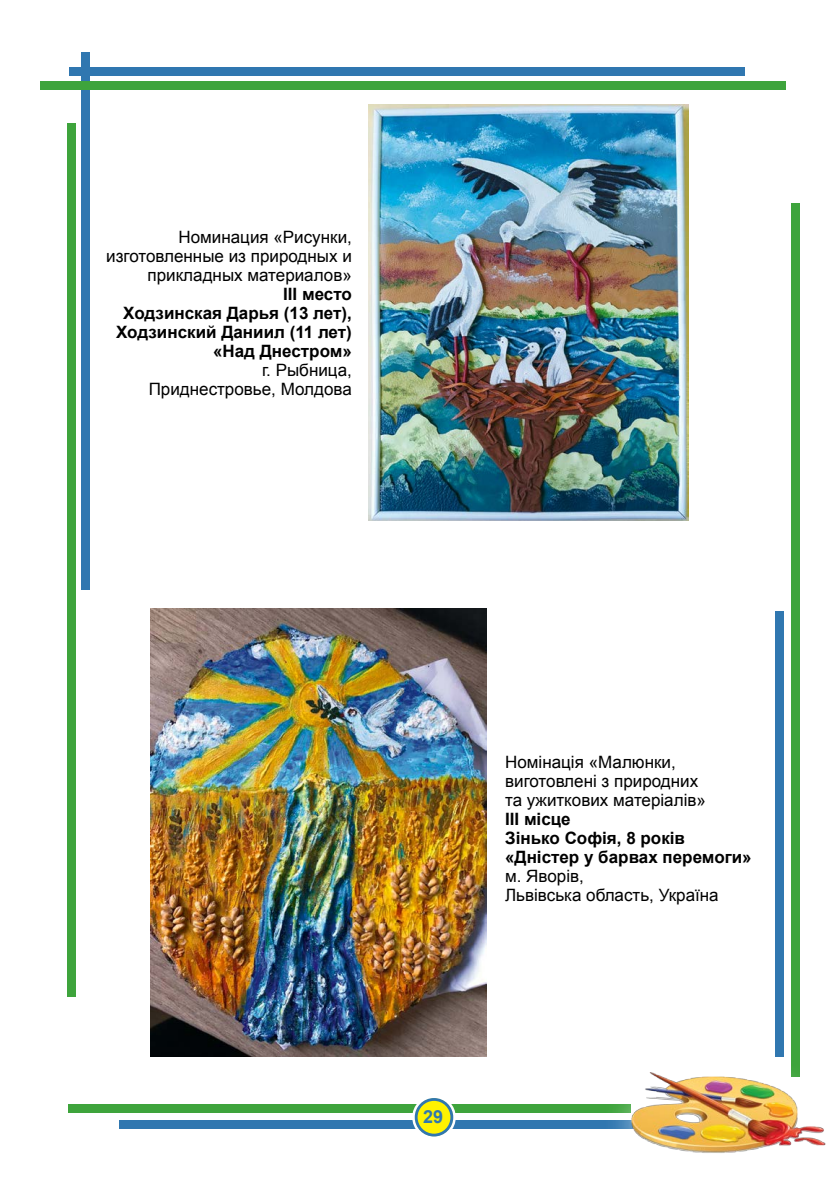
<style>
.page{position:relative;width:840px;height:1191px;background:#fff}
.page>*{position:absolute;margin:0;border:0;box-sizing:border-box;transform-origin:0 0}
.t1{font:700 18px "Arial";color:#3077b0}
.t2{font:17px/19px "Arial";color:#000}
.t3{font:700 17px/19px "Arial";color:#000}
</style>
<div class="page">
<div style="left:81px;top:52px;width:9px;height:537px;background:#3077b0"></div>
<div style="left:70px;top:67px;width:674px;height:9px;background:#3077b0"></div>
<div style="left:40px;top:81px;width:745px;height:9px;background:#3ea43c"></div>
<div style="left:774px;top:611px;width:9px;height:445px;background:#3077b0"></div>
<div style="left:67px;top:123px;width:9px;height:873px;background:#3ea43c"></div>
<div style="left:791px;top:203px;width:8px;height:873px;background:#3ea43c"></div>
<div style="left:119px;top:1120px;width:543px;height:9px;background:#3077b0"></div>
<div style="left:68px;top:1104px;width:562px;height:9px;background:#3ea43c"></div>
<svg style="left:413px;top:1097px;width:41px;height:40px"></svg>
<div style="left:412px;top:1095px;width:43px;height:44px;border:3px solid #fff;border-radius:50%"></div>
<div style="left:414px;top:1098px;width:39px;height:38px;border:3px solid #3077b0;border-radius:50%"></div>
<div style="left:600px;top:1046px;width:239px;height:138px;background:#fff"></div>
<img style="left:625px;top:1072px;width:200px;height:81px">
<img style="left:368px;top:105px;width:320px;height:415px">
<img style="left:150px;top:609px;width:336px;height:447px">
<p class="t2" style="left:106px;top:227px;width:247px;text-align:right">Номинация «Рисунки, изготовленные из природных и прикладных материалов»</p>
<p class="t3" style="left:116px;top:285px;width:237px;text-align:right">ІІІ место<br>Ходзинская Дарья (13 лет),<br>Ходзинский Даниил (11 лет) «Над Днестром»</p>
<p class="t2" style="left:149px;top:360px;width:204px;text-align:right">г. Рыбница,<br>Приднестровье, Молдова</p>
<p class="t2" style="left:505px;top:752px;width:202px">Номінація «Малюнки, виготовлені з природних та ужиткових матеріалів»</p>
<p class="t3" style="left:505px;top:809px;width:248px">ІІІ місце<br>Зінько Софія, 8 років «Дністер у барвах перемоги»</p>
<p class="t2" style="left:505px;top:866px;width:215px">м. Яворів,<br>Львівська область, Україна</p>
<p class="t1" style="left:423px;top:1104px;width:22px">29</p>
</div>
